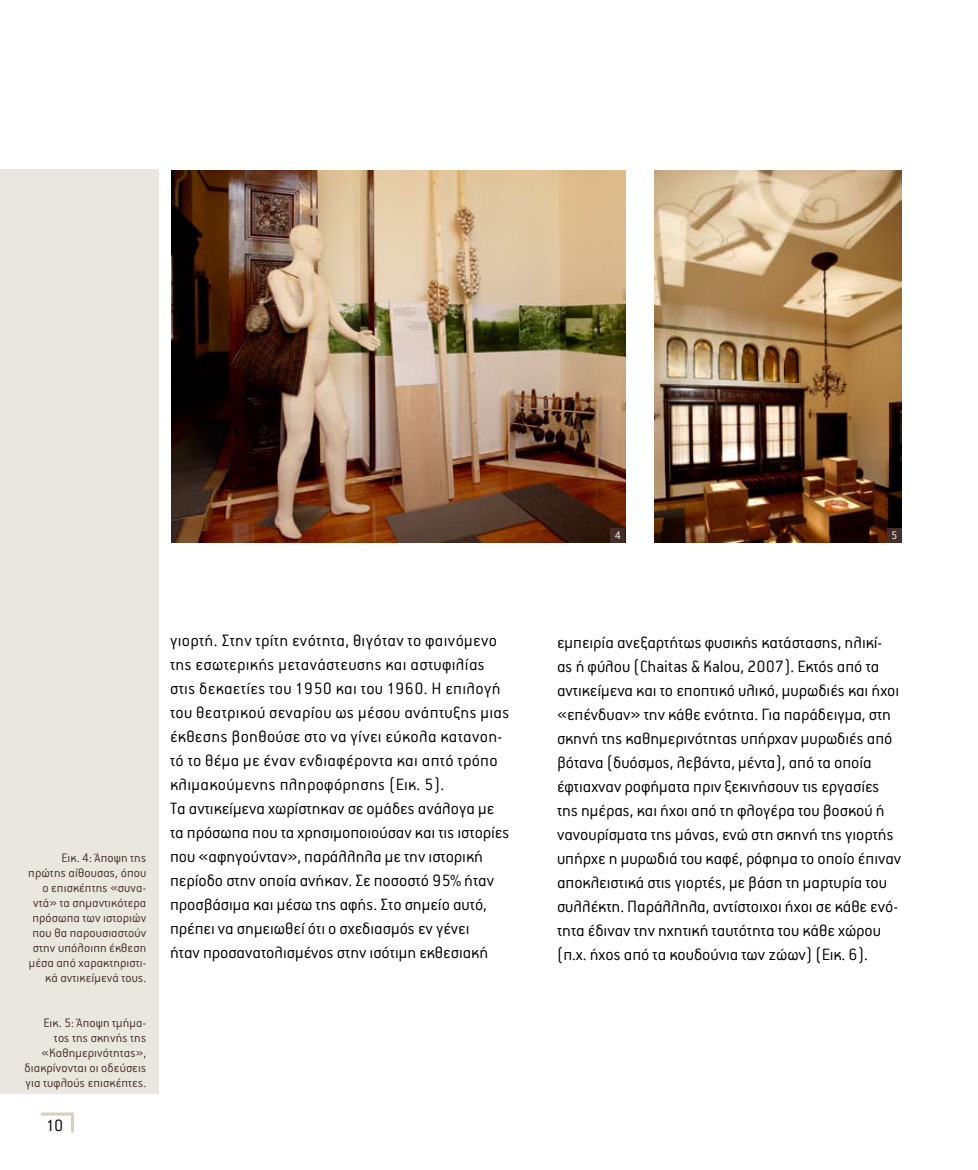
<style>
.page{position:relative;width:978px;height:1170px;background:#fff}
.page>*{position:absolute;margin:0;border:0;box-sizing:border-box;transform-origin:0 0}
.t1{font:300 18px/24px "PF Premier";color:#000}
.t2{font:300 13.5px/15px "PF Premier";letter-spacing:.01em;color:#452e27;text-align:right}
.t3{font:300 12px "PF Premier";color:#fff}
</style>
<div class="page">
<svg style="left:41px;top:1112px;width:33px;height:20px"></svg>
<div style="left:0;top:169px;width:159px;height:924px;background:#eae7e1"></div>
<img style="left:655px;top:170px;width:246px;height:372px">
<img style="left:171px;top:170px;width:454px;height:372px">
<div style="left:611px;top:528px;width:14px;height:14px;background:#452e27"></div>
<div style="left:887px;top:528px;width:14px;height:14px;background:#452e27"></div>
<p class="t2" style="left:28px;top:850px;width:120px">Εικ. 4: Άποψη της πρώτης αίθουσας, όπου ο επισκέπτης «συνα&shy;ντά» τα σημαντικότερα πρόσωπα των ιστοριών που θα παρουσιαστούν στην υπόλοιπη έκθεση μέσα από χαρακτηριστι&shy;κά αντικείμενά τους.</p>
<p class="t2" style="left:25px;top:1015px;width:123px">Εικ. 5: Άποψη τμήμα&shy;τος της σκηνής της «Καθημερινότητας», διακρίνονται οι οδεύσεις για τυφλούς επισκέπτες.</p>
<p class="t1" style="left:46px;top:1113px;width:19px">10</p>
<p class="t1" style="left:170px;top:629px;width:341px">γιορτή. Στην τρίτη ενότητα, θιγόταν το φαινόμενο της εσωτερικής μετανάστευσης και αστυφιλίας στις δεκαετίες του 1950 και του 1960. Η επιλογή του θεατρικού σεναρίου ως μέσου ανάπτυξης μιας έκθεσης βοηθούσε στο να γίνει εύκολα κατανοη&shy;τό το θέμα με έναν ενδιαφέροντα και απτό τρόπο κλιμακούμενης πληροφόρησης (Εικ. 5).<br>Τα αντικείμενα χωρίστηκαν σε ομάδες ανάλογα με τα πρόσωπα που τα χρησιμοποιούσαν και τις ιστορίες που «αφηγούνταν», παράλληλα με την ιστορική περίοδο στην οποία ανήκαν. Σε ποσοστό 95% ήταν προσβάσιμα και μέσω της αφής. Στο σημείο αυτό, πρέπει να σημειωθεί ότι ο σχεδιασμός εν γένει<br>ήταν προσανατολισμένος στην ισότιμη εκθεσιακή</p>
<p class="t3" style="left:615px;top:529px;width:8px">4</p>
<p class="t3" style="left:891px;top:529px;width:8px">5</p>
<p class="t1" style="left:557px;top:631px;width:346px">εμπειρία ανεξαρτήτως φυσικής κατάστασης, ηλικί&shy;ας ή φύλου (Chaitas &amp; Kalou, 2007). Εκτός από τα αντικείμενα και το εποπτικό υλικό, μυρωδιές και ήχοι «επένδυαν» την κάθε ενότητα. Για παράδειγμα, στη σκηνή της καθημερινότητας υπήρχαν μυρωδιές από βότανα (δυόσμος, λεβάντα, μέντα), από τα οποία έφτιαχναν ροφήματα πριν ξεκινήσουν τις εργασίες της ημέρας, και ήχοι από τη φλογέρα του βοσκού ή νανουρίσματα της μάνας, ενώ στη σκηνή της γιορτής υπήρχε η μυρωδιά του καφέ, ρόφημα το οποίο έπιναν αποκλειστικά στις γιορτές, με βάση τη μαρτυρία του συλλέκτη. Παράλληλα, αντίστοιχοι ήχοι σε κάθε ενό&shy;τητα έδιναν την ηχητική ταυτότητα του κάθε χώρου (π.χ. ήχος από τα κουδούνια των ζώων) (Εικ. 6).</p>
</div>
